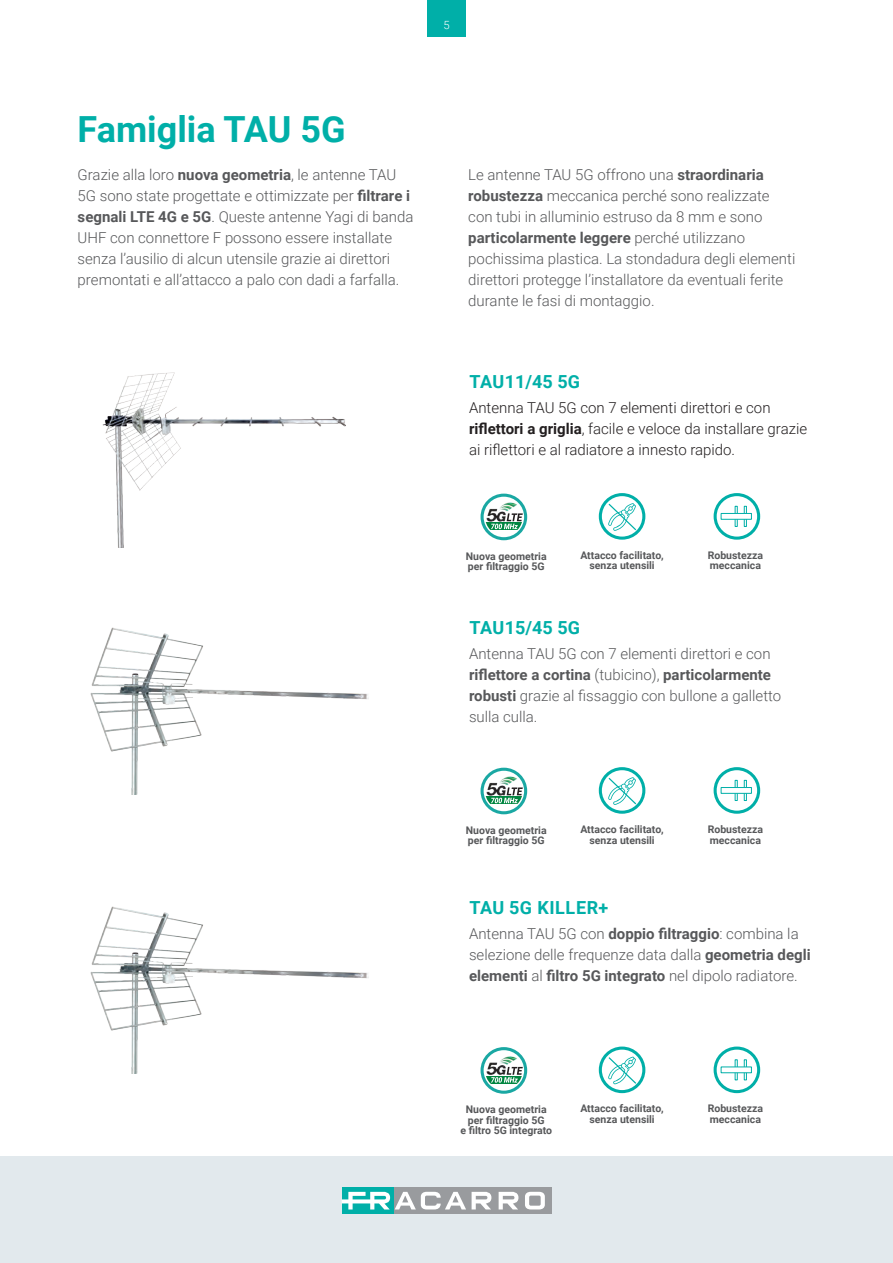
<style>
.page{position:relative;width:893px;height:1263px;background:#fff}
.page>*{position:absolute;margin:0;border:0;box-sizing:border-box;transform-origin:0 0}
.t1{font:700 36px "Roboto";color:#00afa8}
.t2{font:700 18px "Roboto";letter-spacing:.02em;color:#00afa8}
.t3{font:300 15px/21px "Roboto";color:#57585a}
.t4{font:300 15px/21px "Roboto";color:#231f20}
.t5{font:300 11.25px "Roboto";color:#fff}
.t6{font:700 10.5px/10.5px "Roboto";color:#57585a}
.s1{font-weight:700}
</style>
<div class="page">
<div style="left:0;top:1157px;width:893px;height:106px;background:#e2e9ed"></div>
<div style="left:389px;top:1187px;width:162px;height:27px;background:#999b9e"></div>
<div style="left:342px;top:1187px;width:51px;height:27px;background:#00afa8"></div>
<svg style="left:472px;top:1192px;width:19px;height:17px"></svg>
<svg style="left:499px;top:1192px;width:19px;height:17px"></svg>
<svg style="left:525px;top:1192px;width:20px;height:17px"></svg>
<svg style="left:342px;top:1192px;width:124px;height:17px"></svg>
<div style="left:427px;top:0;width:39px;height:36px;background:#00afa8"></div>
<img style="left:90px;top:627px;width:279px;height:167px">
<img style="left:90px;top:906px;width:279px;height:168px">
<img style="left:102px;top:372px;width:244px;height:176px">
<svg style="left:607px;top:502px;width:30px;height:30px"></svg>
<div style="left:599px;top:493px;width:46px;height:47px;border:3px solid #00afa8;border-radius:50%"></div>
<svg style="left:607px;top:776px;width:30px;height:30px"></svg>
<div style="left:599px;top:767px;width:46px;height:47px;border:3px solid #00afa8;border-radius:50%"></div>
<svg style="left:607px;top:1056px;width:30px;height:29px"></svg>
<div style="left:599px;top:1046px;width:46px;height:47px;border:3px solid #00afa8;border-radius:50%"></div>
<svg style="left:482px;top:495px;width:44px;height:44px"></svg>
<div style="left:481px;top:494px;width:46px;height:46px;border:3px solid #1aa8a3;border-radius:50%"></div>
<img style="left:480px;top:499px;width:42px;height:29px">
<svg style="left:485px;top:523px;width:38px;height:7px"></svg>
<svg style="left:491px;top:513px;width:32px;height:16px"></svg>
<svg style="left:482px;top:769px;width:44px;height:44px"></svg>
<div style="left:481px;top:768px;width:46px;height:46px;border:3px solid #1aa8a3;border-radius:50%"></div>
<img style="left:480px;top:773px;width:42px;height:29px">
<svg style="left:485px;top:797px;width:38px;height:7px"></svg>
<svg style="left:491px;top:787px;width:32px;height:16px"></svg>
<svg style="left:482px;top:1049px;width:44px;height:43px"></svg>
<div style="left:481px;top:1047px;width:46px;height:47px;border:3px solid #1aa8a3;border-radius:50%"></div>
<img style="left:480px;top:1052px;width:42px;height:30px">
<svg style="left:485px;top:1076px;width:6px;height:7px"></svg>
<svg style="left:491px;top:1067px;width:32px;height:16px"></svg>
<div style="left:714px;top:493px;width:46px;height:47px;border:3px solid #00afa8;border-radius:50%"></div>
<div style="left:744px;top:506px;width:3px;height:21px;border:1px solid #00afa8"></div>
<div style="left:735px;top:506px;width:3px;height:21px;border:1px solid #00afa8"></div>
<div style="left:721px;top:513px;width:31px;height:7px;background:#fff;border:1px solid #00afa8"></div>
<div style="left:714px;top:767px;width:46px;height:47px;border:3px solid #00afa8;border-radius:50%"></div>
<div style="left:744px;top:780px;width:3px;height:21px;border:1px solid #00afa8"></div>
<div style="left:735px;top:780px;width:3px;height:21px;border:1px solid #00afa8"></div>
<div style="left:721px;top:787px;width:31px;height:7px;background:#fff;border:1px solid #00afa8"></div>
<div style="left:714px;top:1046px;width:46px;height:47px;border:3px solid #00afa8;border-radius:50%"></div>
<div style="left:744px;top:1059px;width:3px;height:21px;border:1px solid #00afa8"></div>
<div style="left:735px;top:1059px;width:3px;height:21px;border:1px solid #00afa8"></div>
<svg style="left:721px;top:1066px;width:31px;height:7px"></svg>
<p class="t5" style="left:443px;top:19px;width:8px">55</p>
<h1 class="t1" style="left:78px;top:104px;width:269px">Famiglia TAU 5G</h1>
<p class="t3" style="left:78px;top:164px;width:337px">Grazie alla loro <span class="s1">nuova geometria</span>, le antenne TAU 5G sono state progettate e ottimizzate per <span class="s1">filtrare i segnali LTE 4G e 5G</span>. Queste antenne Yagi di banda UHF con connettore F possono essere installate senza l’ausilio di alcun utensile grazie ai direttori premontati e all’attacco a palo con dadi a farfalla.</p>
<p class="t3" style="left:468px;top:164px;width:329px">Le antenne TAU 5G offrono una <span class="s1">straordinaria robustezza</span> meccanica perché sono realizzate con tubi in alluminio estruso da 8 mm e sono <span class="s1">particolarmente leggere</span> perché utilizzano pochissima plastica. La stondadura degli elementi direttori protegge l’installatore da eventuali ferite durante le fasi di montaggio.</p>
<p class="t2" style="left:469px;top:369px;width:112px">TAU11/45 5G</p>
<p class="t4" style="left:469px;top:397px;width:340px">Antenna TAU 5G con 7 elementi direttori e con <span class="s1">riflettori a griglia</span>, facile e veloce da installare grazie ai riflettori e al radiatore a innesto rapido.</p>
<p class="t6" style="left:466px;top:550px;width:82px">Nuova geometria per filtraggio 5G</p>
<p class="t6" style="left:580px;top:549px;width:85px;text-align:center">Attacco facilitato, senza utensili</p>
<p class="t6" style="left:708px;top:550px;width:57px">Robustezza meccanica</p>
<p class="t2" style="left:469px;top:615px;width:112px">TAU15/45 5G</p>
<p class="t3" style="left:469px;top:643px;width:314px">Antenna TAU 5G con 7 elementi direttori e con <span class="s1">riflettore a cortina</span> (tubicino), <span class="s1">particolarmente robusti</span> grazie al fissaggio con bullone a galletto sulla culla.</p>
<p class="t6" style="left:466px;top:824px;width:82px">Nuova geometria per filtraggio 5G</p>
<p class="t6" style="left:580px;top:824px;width:85px;text-align:center">Attacco facilitato, senza utensili</p>
<p class="t6" style="left:708px;top:824px;width:57px">Robustezza meccanica</p>
<p class="t2" style="left:469px;top:894px;width:141px">TAU 5G KILLER+</p>
<p class="t3" style="left:469px;top:922px;width:343px">Antenna TAU 5G con <span class="s1">doppio filtraggio</span>: combina la selezione delle frequenze data dalla <span class="s1">geometria degli elementi</span> al <span class="s1">filtro 5G integrato</span> nel dipolo radiatore.</p>
<p class="t6" style="left:460px;top:1104px;width:93px;text-align:center">Nuova geometria per filtraggio 5G<br>e filtro 5G integrato</p>
<p class="t6" style="left:580px;top:1103px;width:85px;text-align:center">Attacco facilitato, senza utensili</p>
<p class="t6" style="left:708px;top:1103px;width:57px">Robustezza meccanica</p>
</div>
